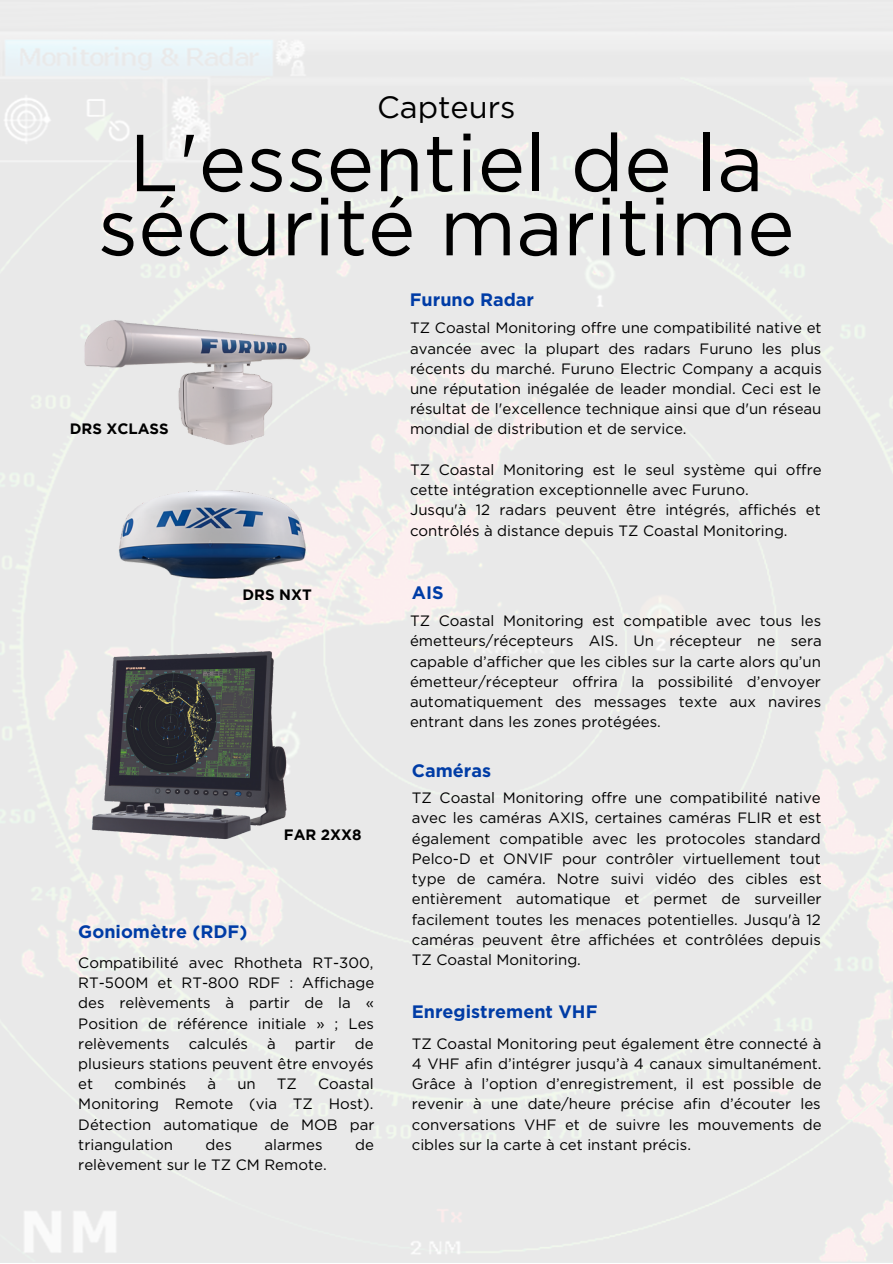
<style>
.page{position:relative;width:893px;height:1264px;background:#fff}
.page>*{position:absolute;margin:0;border:0;box-sizing:border-box;transform-origin:0 0}
.t1{font:80.55px/64.1px "Gotham";color:#000;text-align:center}
.t2{font:30.75px "Gotham";color:#000}
.t3{font:700 18px "Gotham";color:#003ca6}
.t4{font:15px/20.2px "Gotham";color:#000;text-align:justify}
.t5{font:700 15px "Gotham";color:#000}
</style>
<div class="page">
<img style="left:76px;top:311px;width:239px;height:147px">
<img style="left:78px;top:633px;width:236px;height:226px">
<img style="left:112px;top:483px;width:206px;height:105px">
<h2 class="t2" style="left:377px;top:93px;width:140px">Capteurs</h2>
<h1 class="t1" style="left:98px;top:135px;width:698px">L'essentiel de la sécurité maritime</h1>
<p class="t3" style="left:410px;top:292px;width:126px">Furuno Radar</p>
<p class="t5" style="left:70px;top:423px;width:100px">DRS XCLASS</p>
<p class="t5" style="left:242px;top:589px;width:71px">DRS NXT</p>
<p class="t5" style="left:284px;top:829px;width:79px">FAR 2XX8</p>
<p class="t3" style="left:78px;top:923px;width:171px">Goniomètre (RDF)</p>
<p class="t4" style="left:78px;top:953px;width:297px">Compatibilité avec Rhotheta RT-300, RT-500M et RT-800 RDF : Affichage des relèvements à partir de la « Position de référence initiale » ; Les relèvements</p>
<p class="t4" style="left:189px;top:1034px;width:61px">calculés</p>
<p class="t4" style="left:267px;top:1034px;width:10px">à</p>
<p class="t4" style="left:295px;top:1034px;width:42px">partir</p>
<p class="t4" style="left:78px;top:1034px;width:297px;text-indent:276px">de plusieurs stations peuvent être envoyés et</p>
<p class="t4" style="left:114px;top:1074px;width:73px">combinés</p>
<p class="t4" style="left:207px;top:1074px;width:10px">à</p>
<p class="t4" style="left:237px;top:1074px;width:20px">un</p>
<p class="t4" style="left:277px;top:1074px;width:22px">TZ</p>
<p class="t4" style="left:78px;top:1074px;width:297px;text-indent:240px">Coastal Monitoring Remote (via TZ Host).<br>Détection automatique de MOB par triangulation</p>
<p class="t4" style="left:206px;top:1135px;width:28px">des</p>
<p class="t4" style="left:264px;top:1135px;width:59px">alarmes</p>
<p class="t4" style="left:355px;top:1135px;width:20px">de</p>
<p class="t4" style="left:78px;top:1155px;width:250px">relèvement sur le TZ CM Remote.</p>
<p class="t4" style="left:410px;top:318px;width:413px">TZ Coastal Monitoring offre une compatibilité native et avancée avec la plupart des radars Furuno les plus récents du marché. Furuno Electric Company a acquis une réputation inégalée de leader mondial. Ceci est le résultat de l'excellence technique ainsi que d'un réseau mondial de distribution et de service.</p>
<p class="t4" style="left:410px;top:460px;width:413px;text-align:left">TZ Coastal Monitoring est le seul système qui offre cette intégration exceptionnelle avec Furuno.<br>Jusqu'à 12 radars peuvent être intégrés, affichés et contrôlés à distance depuis TZ Coastal Monitoring.</p>
<p class="t3" style="left:412px;top:584px;width:33px">AIS</p>
<p class="t4" style="left:410px;top:611px;width:413px">TZ Coastal Monitoring est compatible avec tous les émetteurs/récepteurs AIS. Un récepteur ne sera capable d’afficher que les cibles sur la carte alors qu’un émetteur/récepteur offrira la possibilité d’envoyer automatiquement des messages texte aux navires entrant dans les zones protégées.</p>
<p class="t3" style="left:412px;top:762px;width:81px">Caméras</p>
<p class="t4" style="left:412px;top:788px;width:411px">TZ Coastal Monitoring offre une compatibilité native avec les caméras AXIS, certaines caméras FLIR et est également compatible avec les protocoles standard Pelco-D et ONVIF pour contrôler virtuellement tout type de caméra. Notre suivi vidéo des cibles est entièrement automatique et permet de surveiller facilement toutes les menaces potentielles. Jusqu'à 12 caméras peuvent être affichées et contrôlées depuis TZ Coastal Monitoring.</p>
<p class="t3" style="left:412px;top:1003px;width:187px">Enregistrement VHF</p>
<p class="t4" style="left:412px;top:1034px;width:411px">TZ Coastal Monitoring peut également être connecté à 4 VHF afin d’intégrer jusqu’à 4 canaux simultanément.<br>Grâce à l’option d’enregistrement, il est possible de revenir à une date/heure précise afin d’écouter les conversations VHF et de suivre les mouvements de cibles sur la carte à cet instant précis.</p>
</div>
